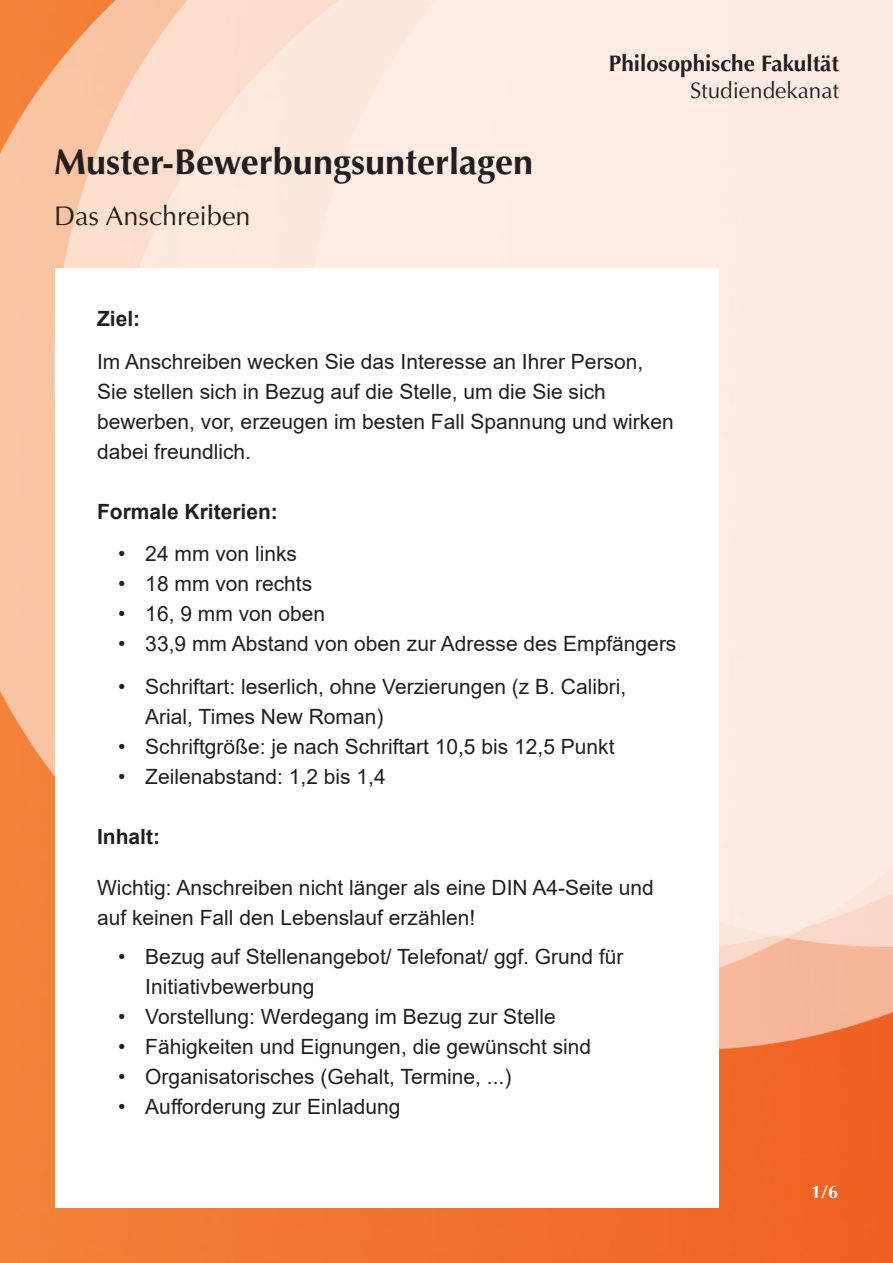
<style>
.page{position:relative;width:893px;height:1263px;background:#fff}
.page>*{position:absolute;margin:0;border:0;box-sizing:border-box;transform-origin:0 0}
.t1{font:700 36px "Optima LT Pro";color:#231f20}
.t2{font:27px "Optima LT Pro";color:#231f20}
.t3{font:700 22.5px "Optima LT Pro";color:#231f20}
.t4{font:22.5px "Optima LT Pro";color:#231f20}
.t5{font:21px/30px "Arial";color:#231f20}
.t6{font:700 21px "Arial";color:#231f20}
.t7{font:700 18px "Optima LT Pro";color:#fff}
</style>
<div class="page">
<img style="left:0;top:0;width:893px;height:1263px">
<div style="left:55px;top:269px;width:664px;height:939px;background:#fff"></div>
<p class="t1" style="left:54px;top:139px;width:481px">Muster-Bewerbungsunterlagen</p>
<p class="t2" style="left:54px;top:199px;width:198px">Das Anschreiben</p>
<p class="t3" style="left:609px;top:48px;width:232px">Philosophische Fakultät</p>
<p class="t4" style="left:690px;top:76px;width:150px">Studiendekanat</p>
<p class="t6" style="left:97px;top:304px;width:45px">Ziel:</p>
<p class="t5" style="left:97px;top:346px;width:578px">Im Anschreiben wecken Sie das Interesse an Ihrer Person, Sie stellen sich in Bezug auf die Stelle, um die Sie sich bewerben, vor, erzeugen im besten Fall Spannung und wirken dabei freundlich.</p>
<p class="t6" style="left:97px;top:496px;width:182px">Formale Kriterien:</p>
<p class="t5" style="left:118px;top:539px;width:180px">• 24 mm von links</p>
<p class="t5" style="left:118px;top:569px;width:195px">• 18 mm von rechts</p>
<p class="t5" style="left:118px;top:599px;width:208px">• 16, 9 mm von oben</p>
<p class="t5" style="left:118px;top:629px;width:560px">• 33,9 mm Abstand von oben zur Adresse des Empfängers</p>
<p class="t5" style="left:145px;top:672px;width:482px;text-indent:-27px">• Schriftart: leserlich, ohne Verzierungen (z B. Calibri,<br>Arial, Times New Roman)</p>
<p class="t5" style="left:118px;top:732px;width:498px">• Schriftgröße: je nach Schriftart 10,5 bis 12,5 Punkt</p>
<p class="t5" style="left:118px;top:762px;width:269px">• Zeilenabstand: 1,2 bis 1,4</p>
<p class="t6" style="left:97px;top:822px;width:64px">Inhalt:</p>
<p class="t5" style="left:97px;top:873px;width:558px">Wichtig: Anschreiben nicht länger als eine DIN A4-Seite und auf keinen Fall den Lebenslauf erzählen!</p>
<p class="t5" style="left:145px;top:941px;width:480px;text-indent:-27px">• Bezug auf Stellenangebot/ Telefonat/ ggf. Grund für<br>Initiativbewerbung</p>
<p class="t5" style="left:118px;top:1001px;width:439px">• Vorstellung: Werdegang im Bezug zur Stelle</p>
<p class="t5" style="left:118px;top:1031px;width:474px">• Fähigkeiten und Eignungen, die gewünscht sind</p>
<p class="t5" style="left:118px;top:1061px;width:395px">• Organisatorisches (Gehalt, Termine, ...)</p>
<p class="t5" style="left:118px;top:1091px;width:284px">• Aufforderung zur Einladung</p>
<p class="t7" style="left:811px;top:1180px;width:29px">1/6</p>
</div>
